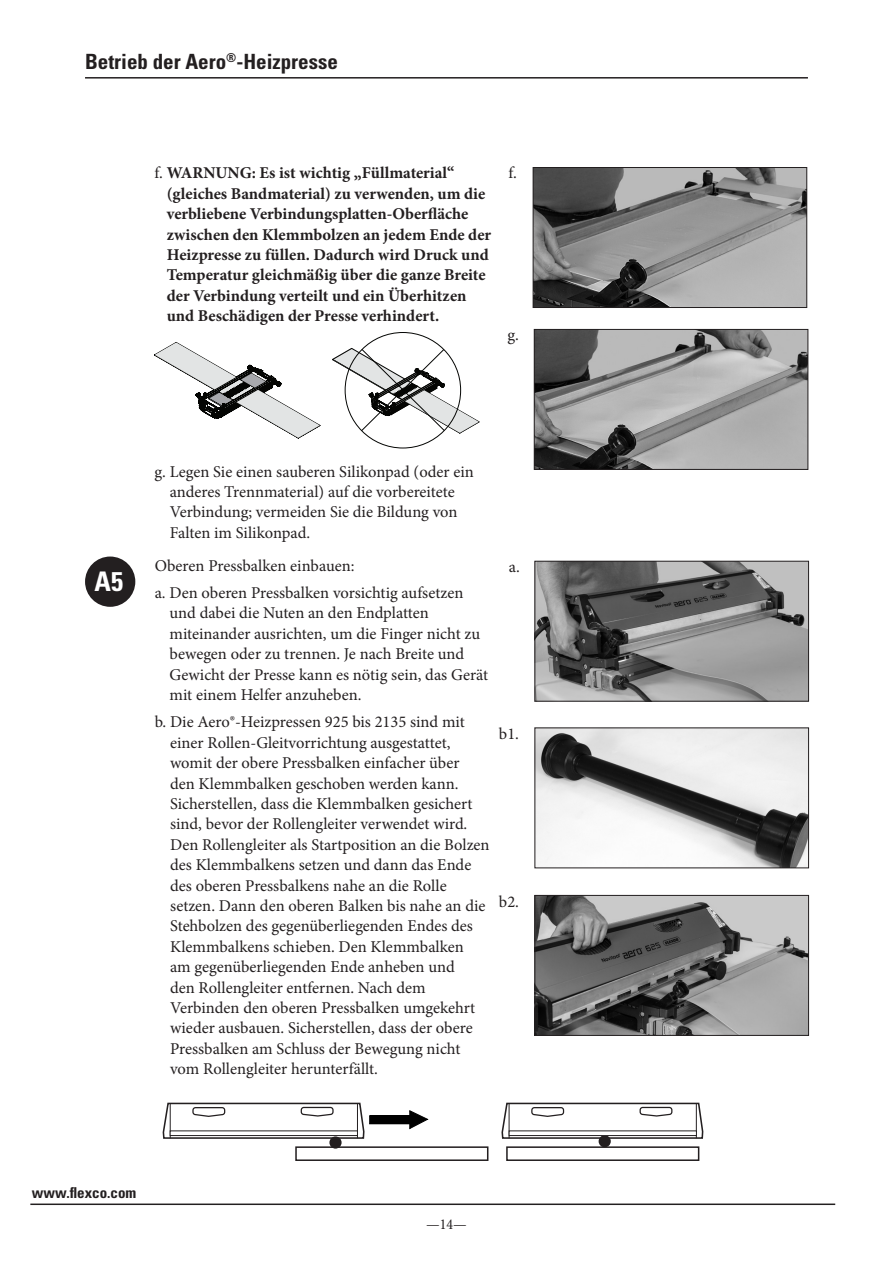
<style>
.page{position:relative;width:893px;height:1263px;background:#fff}
.page>*{position:absolute;margin:0;border:0;box-sizing:border-box;transform-origin:0 0}
.note_standalone{font:700 condensed 27px "Univers LT Std";color:#fff}
.SpreadHdr{font:700 condensed 21px "Univers LT Std";color:#231f20}
.bodycopy{font:16.5px/20.4px "Minion Pro";color:#231f20}
.bodycopy-2{font:700 16.5px/20.4px "Minion Pro";color:#231f20}
.t1{font:700 condensed 15px "Univers LT Std";color:#231f20}
.t2{font:condensed 15px "Minion Pro";color:#231f20}
.s1{font-weight:400}
</style>
<div class="page">
<hr style="left:30px;top:1203px;width:805px;height:2px;background:#231f20">
<hr style="left:85px;top:77px;width:723px;height:2px;background:#231f20">
<img style="left:536px;top:331px;width:270px;height:137px">
<div style="left:534px;top:329px;width:274px;height:141px;border:1px solid #231f20"></div>
<img style="left:535px;top:169px;width:270px;height:137px">
<div style="left:533px;top:167px;width:274px;height:141px;border:1px solid #231f20"></div>
<div style="left:85px;top:556px;width:50px;height:51px;background:#231f20;border-radius:50%"></div>
<img style="left:536px;top:563px;width:271px;height:136px">
<div style="left:534px;top:561px;width:275px;height:140px;border:1px solid #231f20"></div>
<img style="left:536px;top:729px;width:271px;height:137px">
<img style="left:536px;top:897px;width:271px;height:137px">
<div style="left:534px;top:895px;width:275px;height:141px;border:1px solid #231f20"></div>
<svg style="left:332px;top:348px;width:148px;height:86px"></svg>
<svg style="left:154px;top:342px;width:166px;height:96px"></svg>
<div style="left:295px;top:1146px;width:193px;height:15px;border:2px solid #231f20"></div>
<svg style="left:162px;top:1102px;width:203px;height:37px"></svg>
<div style="left:192px;top:1107px;width:33px;height:8px;border:1px solid #231f20;border-radius:3px"></div>
<div style="left:301px;top:1107px;width:33px;height:8px;border:1px solid #231f20;border-radius:3px"></div>
<hr style="left:170px;top:1103px;width:1px;height:35px;background:#231f20">
<hr style="left:357px;top:1103px;width:1px;height:35px;background:#231f20">
<div style="left:329px;top:1136px;width:13px;height:12px;background:#231f20;border-radius:50%"></div>
<hr style="left:170px;top:1131px;width:187px;height:4px;background:#fff">
<div style="left:170px;top:1130px;width:188px;height:6px;border:1px solid #231f20"></div>
<div style="left:506px;top:1146px;width:193px;height:15px;border:2px solid #231f20"></div>
<svg style="left:501px;top:1102px;width:203px;height:38px"></svg>
<div style="left:531px;top:1107px;width:33px;height:8px;border:1px solid #231f20;border-radius:3px"></div>
<div style="left:639px;top:1107px;width:33px;height:8px;border:1px solid #231f20;border-radius:3px"></div>
<hr style="left:509px;top:1103px;width:1px;height:35px;background:#231f20">
<hr style="left:696px;top:1103px;width:1px;height:35px;background:#231f20">
<div style="left:599px;top:1135px;width:12px;height:12px;background:#231f20;border-radius:50%"></div>
<hr style="left:509px;top:1131px;width:187px;height:4px;background:#fff">
<div style="left:509px;top:1130px;width:188px;height:6px;border:1px solid #231f20"></div>
<div style="left:370px;top:1116px;width:42px;height:8px;background:#000"></div>
<div style="left:369px;top:1115px;width:43px;height:9px;border:1px solid #000"></div>
<svg style="left:409px;top:1110px;width:19px;height:19px"></svg>
<p class="SpreadHdr" style="left:85px;top:49px;width:254px">Betrieb der Aero<sup>®</sup>-Heizpresse</p>
<p class="bodycopy-2" style="left:167px;top:163px;width:326px;text-indent:-12px"><span class="s1">f.</span> WARNUNG: Es ist wichtig „Füllmaterial“ (gleiches Bandmaterial) zu verwenden, um die verbliebene Verbindungsplatten-Oberfläche zwischen den Klemmbolzen an jedem Ende der Heizpresse zu füllen. Dadurch wird Druck und Temperatur gleichmäßig über die ganze Breite der Verbindung verteilt und ein Überhitzen und Beschädigen der Presse verhindert.</p>
<p class="bodycopy" style="left:508px;top:163px;width:10px">f.</p>
<p class="bodycopy" style="left:507px;top:325px;width:13px">g.</p>
<p class="bodycopy" style="left:170px;top:461px;width:306px;text-indent:-15px">g. Legen Sie einen sauberen Silikonpad (oder ein anderes Trennmaterial) auf die vorbereitete Verbindung; vermeiden Sie die Bildung von Falten im Silikonpad.</p>
<p class="note_standalone" style="left:95px;top:565px;width:30px">A5</p>
<p class="bodycopy" style="left:155px;top:555px;width:201px">Oberen Pressbalken einbauen:</p>
<p class="bodycopy" style="left:169px;top:583px;width:320px;text-indent:-15px">a. Den oberen Pressbalken vorsichtig aufsetzen und dabei die Nuten an den Endplatten miteinander ausrichten, um die Finger nicht zu bewegen oder zu trennen. Je nach Breite und Gewicht der Presse kann es nötig sein, das Gerät mit einem Helfer anzuheben.</p>
<p class="bodycopy" style="left:170px;top:712px;width:321px;text-indent:-15px">b. Die Aero®-Heizpressen 925 bis 2135 sind mit einer Rollen-Gleitvorrichtung ausgestattet, womit der obere Pressbalken einfacher über<br>den Klemmbalken geschoben werden kann.<br>Sicherstellen, dass die Klemmbalken gesichert sind, bevor der Rollengleiter verwendet wird.<br>Den Rollengleiter als Startposition an die Bolzen des Klemmbalkens setzen und dann das Ende des oberen Pressbalkens nahe an die Rolle setzen. Dann den oberen Balken bis nahe an die Stehbolzen des gegenüberliegenden Endes des Klemmbalkens schieben. Den Klemmbalken<br>am gegenüberliegenden Ende anheben und<br>den Rollengleiter entfernen. Nach dem Verbinden den oberen Pressbalken umgekehrt wieder ausbauen. Sicherstellen, dass der obere Pressbalken am Schluss der Bewegung nicht vom Rollengleiter herunterfällt.</p>
<p class="bodycopy" style="left:509px;top:557px;width:13px">a.</p>
<p class="bodycopy" style="left:499px;top:724px;width:22px">b1.</p>
<p class="bodycopy" style="left:499px;top:891px;width:22px">b2.</p>
<p class="t1" style="left:32px;top:1183px;width:106px">www.flexco.com</p>
<p class="t2" style="left:426px;top:1215px;width:42px">—14—</p>
</div>
